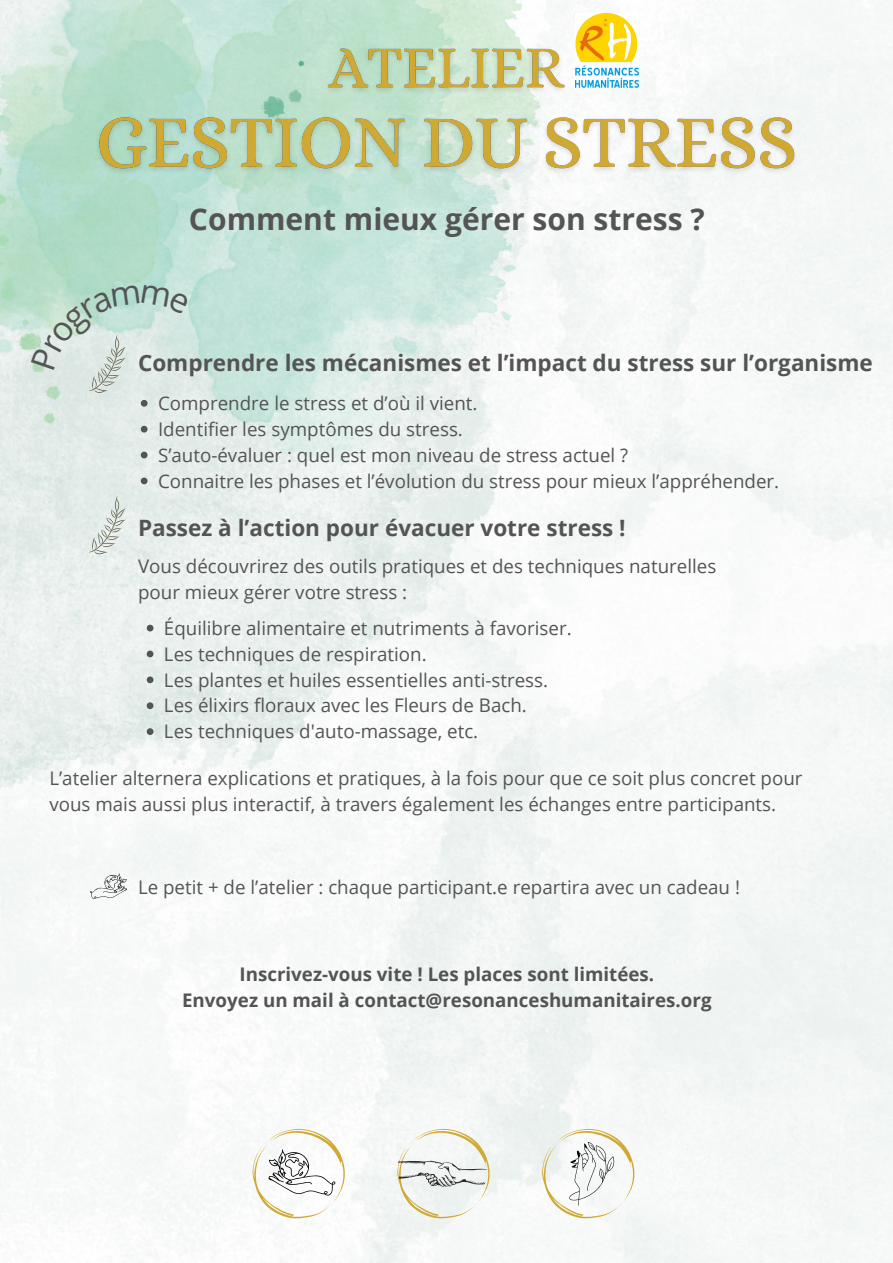
<style>
.page{position:relative;width:893px;height:1263px;background:#fff}
.page>*{position:absolute;margin:0;border:0;box-sizing:border-box;transform-origin:0 0}
.t1{font:700 30px "Open Sans";color:#545454}
.t2{font:700 22.5px "Open Sans";color:#545454}
.t3{font:18.75px/25.9px "Open Sans";color:#545454}
.t4{font:700 18.75px/25.9px "Open Sans";color:#545454;text-align:center}
</style>
<div class="page">
<img style="left:0;top:0;width:893px;height:1263px">
<img style="left:0;top:0;width:552px;height:476px">
<img style="left:92px;top:33px;width:710px;height:151px">
<img style="left:575px;top:14px;width:63px;height:73px">
<svg style="left:141px;top:400px;width:6px;height:7px"></svg>
<svg style="left:141px;top:426px;width:6px;height:6px"></svg>
<svg style="left:141px;top:452px;width:6px;height:6px"></svg>
<svg style="left:141px;top:477px;width:6px;height:7px"></svg>
<svg style="left:89px;top:496px;width:37px;height:58px;background:#d7ded9"></svg>
<svg style="left:147px;top:625px;width:6px;height:6px"></svg>
<svg style="left:147px;top:651px;width:6px;height:6px"></svg>
<svg style="left:147px;top:676px;width:6px;height:7px"></svg>
<svg style="left:147px;top:702px;width:6px;height:7px"></svg>
<svg style="left:147px;top:728px;width:6px;height:7px"></svg>
<svg style="left:542px;top:1129px;width:96px;height:89px"></svg>
<svg style="left:252px;top:1129px;width:96px;height:89px"></svg>
<svg style="left:397px;top:1129px;width:96px;height:89px"></svg>
<svg style="left:90px;top:873px;width:37px;height:27px"></svg>
<svg style="left:31px;top:284px;width:158px;height:109px;background:#cee3da"></svg>
<p class="t1" style="left:189px;top:198px;width:517px">Comment mieux gérer son stress ?</p>
<p class="t2" style="left:138px;top:347px;width:736px">Comprendre les mécanismes et l’impact du stress sur l’organisme</p>
<p class="t3" style="left:158px;top:390px;width:321px">Comprendre le stress et d’où il vient.</p>
<p class="t3" style="left:158px;top:416px;width:306px">Identifier les symptômes du stress.</p>
<p class="t3" style="left:158px;top:442px;width:472px">S’auto-évaluer : quel est mon niveau de stress actuel ?</p>
<p class="t3" style="left:158px;top:467px;width:622px">Connaitre les phases et l’évolution du stress pour mieux l’appréhender.</p>
<p class="t2" style="left:138px;top:511px;width:489px">Passez à l’action pour évacuer votre stress !</p>
<p class="t3" style="left:138px;top:552px;width:580px">Vous découvrirez des outils pratiques et des techniques naturelles pour mieux gérer votre stress :</p>
<p class="t3" style="left:164px;top:615px;width:409px">Équilibre alimentaire et nutriments à favoriser.</p>
<p class="t3" style="left:164px;top:640px;width:264px">Les techniques de respiration.</p>
<p class="t3" style="left:164px;top:666px;width:386px">Les plantes et huiles essentielles anti-stress.</p>
<h5 class="t3" style="left:164px;top:692px;width:364px">Les élixirs floraux avec les Fleurs de Bach.</h5>
<p class="t3" style="left:164px;top:718px;width:316px">Les techniques d'auto-massage, etc.</p>
<h3 class="t3" style="left:49px;top:765px;width:754px">L’atelier alternera explications et pratiques, à la fois pour que ce soit plus concret pour vous mais aussi plus interactif, à travers également les échanges entre participants.</h3>
<p class="t3" style="left:138px;top:874px;width:603px">Le petit + de l’atelier : chaque participant.e repartira avec un cadeau !</p>
<p class="t4" style="left:182px;top:960px;width:531px">Inscrivez-vous vite ! Les places sont limitées.<br>Envoyez un mail à contact@resonanceshumanitaires.org</p>
</div>
